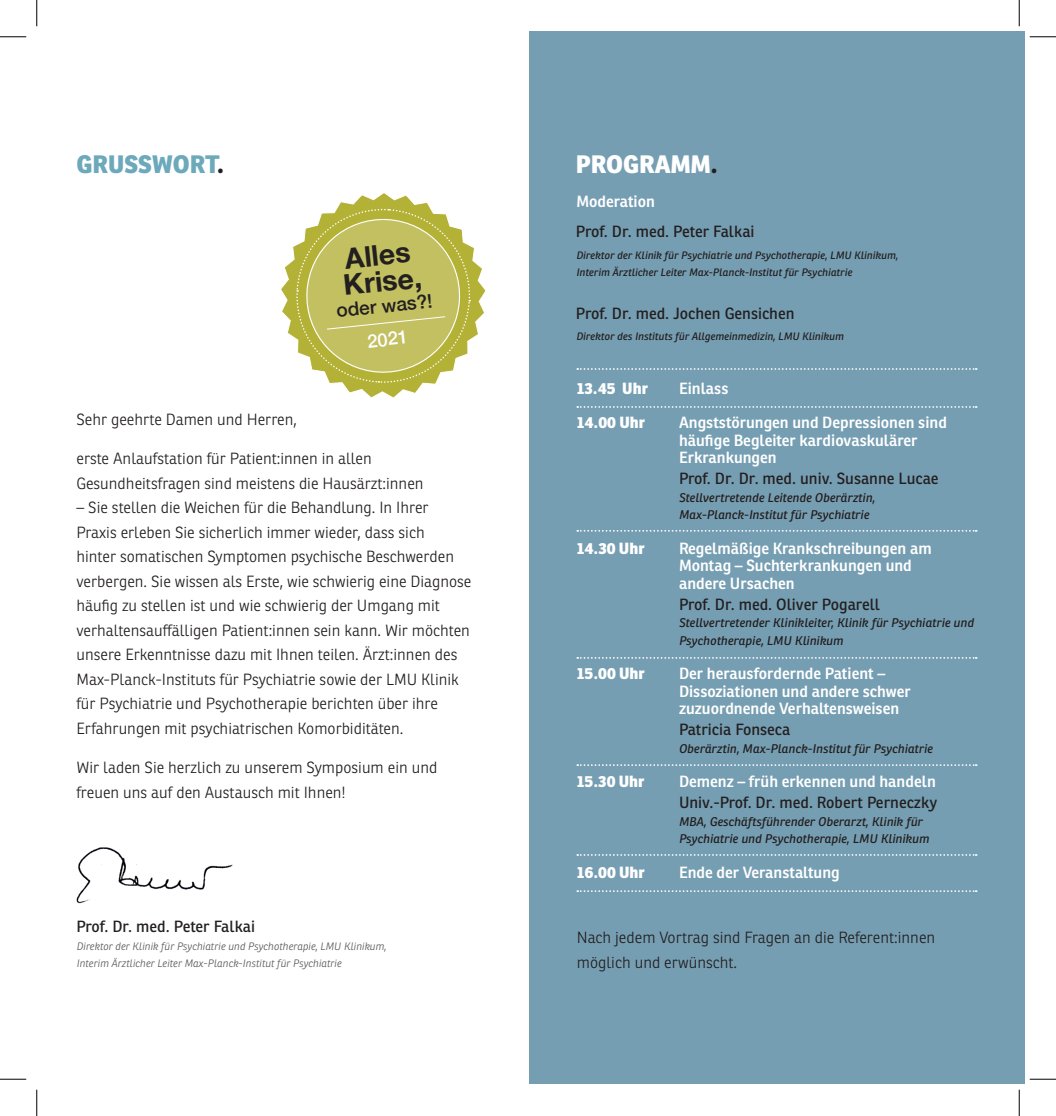
<style>
.page{position:relative;width:1056px;height:1116px;background:#fff}
.page>*{position:absolute;margin:0;border:0;box-sizing:border-box;transform-origin:0 0}
.t1{font:700 28.53px "Helvetica Neue";color:#231f20}
.t2{font:800 24.5px "Ronnia";color:#6ca9bb}
.t3{font:800 24.5px "Ronnia";color:#fff}
.t4{font:500 18.9px "Helvetica Neue";color:#231f20}
.t5{font:500 18.38px "Helvetica Neue";color:#fff}
.t6{font:300 15.75px/24.5px "Ronnia";color:#231f20}
.t7{font:600 15.75px/17.5px "Ronnia Basic";color:#fff}
.t8{font:15.75px "Ronnia Basic Rg";color:#231f20}
.t9{font:800 15.75px "Ronnia";color:#fff}
.t10{font:italic 12.25px/17.5px "Ronnia";color:#231f20}
.t11{font:italic 10.5px/17.5px "Ronnia";color:#231f20}
.t12{font:italic 300 10.5px/17.5px "Ronnia";color:#57585a}
.s1{color:#231f20}
</style>
<div class="page">
<div style="left:529px;top:32px;width:495px;height:1051px;background:#769eb2"></div>
<svg style="left:577px;top:368px;width:399px;height:2px"></svg>
<svg style="left:577px;top:406px;width:399px;height:2px"></svg>
<svg style="left:577px;top:530px;width:399px;height:1px"></svg>
<svg style="left:577px;top:764px;width:399px;height:1px"></svg>
<svg style="left:577px;top:890px;width:399px;height:1px"></svg>
<svg style="left:577px;top:854px;width:399px;height:1px"></svg>
<svg style="left:577px;top:657px;width:399px;height:1px"></svg>
<img style="left:76px;top:847px;width:157px;height:57px">
<svg style="left:281px;top:193px;width:205px;height:205px"></svg>
<svg style="left:0;top:36px;width:26px;height:1px"></svg>
<svg style="left:1029px;top:36px;width:27px;height:1px"></svg>
<svg style="left:0;top:1078px;width:26px;height:1px"></svg>
<svg style="left:1029px;top:1078px;width:27px;height:1px"></svg>
<svg style="left:36px;top:0;width:1px;height:26px"></svg>
<svg style="left:36px;top:1089px;width:1px;height:26px"></svg>
<svg style="left:1019px;top:0;width:1px;height:26px"></svg>
<svg style="left:1019px;top:1089px;width:1px;height:26px"></svg>
<h2 class="t2" style="left:76px;top:148px;width:149px">GRUSSWORT<span class="s1">.</span></h2>
<h1 class="t1" style="left:342px;top:236px;width:67px;rotate:-6deg">Alles</h1>
<h1 class="t1" style="left:341px;top:263px;width:80px;rotate:-6deg">Krise,</h1>
<p class="t4" style="left:335px;top:295px;width:98px;rotate:-6deg">oder was?!</p>
<p class="t5" style="left:366px;top:326px;width:42px;rotate:-6deg">2021</p>
<p class="t6" style="left:76px;top:407px;width:222px">Sehr geehrte Damen und Herren,</p>
<p class="t6" style="left:76px;top:446px;width:349px">erste Anlaufstation für Patient:innen in allen<br>Gesundheitsfragen sind meistens die Hausärzt:innen</p>
<p class="t6" style="left:76px;top:495px;width:396px">– Sie stellen die Weichen für die Behandlung. In Ihrer Praxis erleben Sie sicherlich immer wieder, dass sich<br>hinter somatischen Symptomen psychische Beschwerden verbergen. Sie wissen als Erste, wie schwierig eine Diagnose häufig zu stellen ist und wie schwierig der Umgang mit verhaltensauffälligen Patient:innen sein kann. Wir möchten unsere Erkenntnisse dazu mit Ihnen teilen. Ärzt:innen des Max-Planck-Instituts für Psychiatrie sowie der LMU Klinik für Psychiatrie und Psychotherapie berichten über ihre Erfahrungen mit psychiatrischen Komorbiditäten.</p>
<p class="t6" style="left:76px;top:755px;width:362px">Wir laden Sie herzlich zu unserem Symposium ein und freuen uns auf den Austausch mit Ihnen!</p>
<p class="t8" style="left:76px;top:916px;width:180px">Prof. Dr. med. Peter Falkai</p>
<p class="t12" style="left:76px;top:937px;width:311px">Direktor der Klinik für Psychiatrie und Psychotherapie, LMU Klinikum,<br>Interim Ärztlicher Leiter Max-Planck-Institut für Psychiatrie</p>
<h2 class="t3" style="left:576px;top:148px;width:144px">PROGRAMM<span class="s1">.</span></h2>
<p class="t7" style="left:576px;top:192px;width:80px">Moderation</p>
<p class="t8" style="left:576px;top:222px;width:180px">Prof. Dr. med. Peter Falkai</p>
<p class="t11" style="left:576px;top:246px;width:323px">Direktor der Klinik für Psychiatrie und Psychotherapie, LMU Klinikum,<br>Interim Ärztlicher Leiter Max-Planck-Institut für Psychiatrie</p>
<p class="t8" style="left:576px;top:304px;width:220px">Prof. Dr. med. Jochen Gensichen</p>
<p class="t11" style="left:576px;top:328px;width:269px">Direktor des Instituts für Allgemeinmedizin, LMU Klinikum</p>
<p class="t9" style="left:577px;top:378px;width:73px">13.45 Uhr</p>
<p class="t7" style="left:679px;top:379px;width:51px">Einlass</p>
<p class="t9" style="left:577px;top:412px;width:70px">14.00 Uhr</p>
<p class="t7" style="left:679px;top:413px;width:269px">Angststörungen und Depressionen sind häufige Begleiter kardiovaskulärer<br>Erkrankungen</p>
<p class="t8" style="left:679px;top:468px;width:261px">Prof. Dr. Dr. med. univ. Susanne Lucae</p>
<p class="t10" style="left:679px;top:488px;width:198px">Stellvertretende Leitende Oberärztin,<br>Max-Planck-Institut für Psychiatrie</p>
<p class="t9" style="left:577px;top:537px;width:69px">14.30 Uhr</p>
<p class="t7" style="left:679px;top:539px;width:254px">Regelmäßige Krankschreibungen am<br>Montag – Suchterkrankungen und andere Ursachen</p>
<p class="t8" style="left:679px;top:594px;width:202px">Prof. Dr. med. Oliver Pogarell</p>
<p class="t10" style="left:679px;top:614px;width:296px">Stellvertretender Klinikleiter, Klinik für Psychiatrie und<br>Psychotherapie, LMU Klinikum</p>
<p class="t9" style="left:577px;top:663px;width:69px">15.00 Uhr</p>
<p class="t7" style="left:679px;top:664px;width:233px">Der herausfordernde Patient –<br>Dissoziationen und andere schwer zuzuordnende Verhaltensweisen</p>
<p class="t8" style="left:679px;top:719px;width:113px">Patricia Fonseca</p>
<p class="t10" style="left:679px;top:739px;width:255px">Oberärztin, Max-Planck-Institut für Psychiatrie</p>
<p class="t9" style="left:577px;top:771px;width:69px">15.30 Uhr</p>
<p class="t7" style="left:679px;top:772px;width:258px">Demenz – früh erkennen und handeln</p>
<p class="t8" style="left:679px;top:792px;width:260px">Univ.-Prof. Dr. med. Robert Perneczky</p>
<p class="t10" style="left:679px;top:812px;width:252px">MBA, Geschäftsführender Oberarzt, Klinik für<br>Psychiatrie und Psychotherapie, LMU Klinikum</p>
<p class="t9" style="left:577px;top:861px;width:70px">16.00 Uhr</p>
<p class="t7" style="left:679px;top:863px;width:162px">Ende der Veranstaltung</p>
<p class="t6" style="left:577px;top:924px;width:360px">Nach jedem Vortrag sind Fragen an die Referent:innen möglich und erwünscht.</p>
</div>
